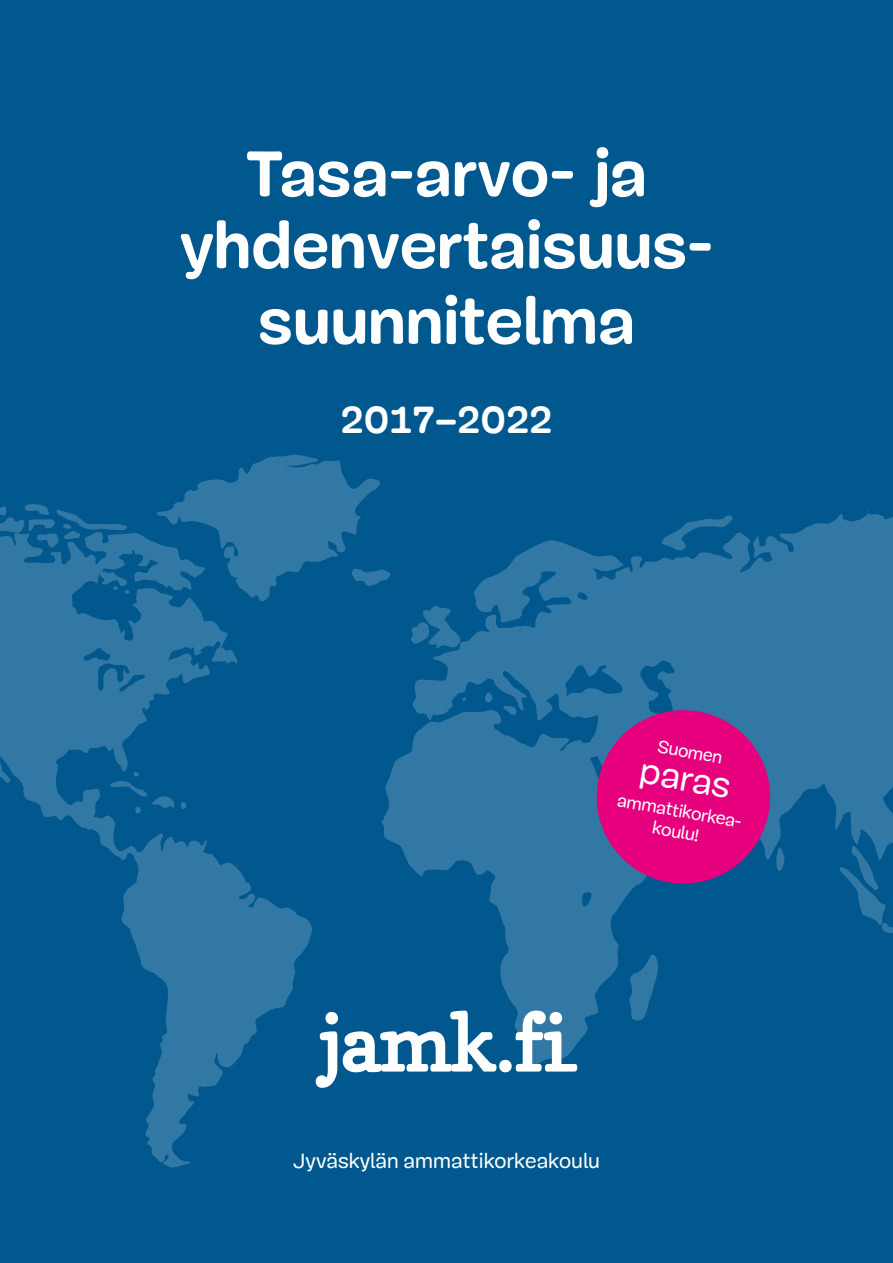
<style>
.page{position:relative;width:893px;height:1263px;background:#00588e}
.page>*{position:absolute;margin:0;border:0;box-sizing:border-box;transform-origin:0 0}
.t1{font:700 66px/73.8px "Mija";letter-spacing:.01em;color:#fff;text-align:center}
.t2{font:700 39px "Mija";letter-spacing:.01em;color:#fff}
.t3{font:36px "Mija";color:#fff}
.t4{font:21px "Mija";color:#fff}
.t5{font:18px/21px "Mija";color:#fff;text-align:center}
</style>
<div class="page">
<svg style="left:0;top:533px;width:312px;height:634px"></svg>
<svg style="left:112px;top:585px;width:18px;height:10px"></svg>
<svg style="left:0;top:504px;width:128px;height:45px"></svg>
<svg style="left:154px;top:454px;width:237px;height:147px"></svg>
<svg style="left:110px;top:772px;width:78px;height:43px"></svg>
<svg style="left:381px;top:751px;width:259px;height:293px"></svg>
<svg style="left:628px;top:953px;width:30px;height:67px"></svg>
<svg style="left:412px;top:511px;width:481px;height:351px;fill:#3278a4"></svg>
<svg style="left:660px;top:514px;width:74px;height:37px"></svg>
<svg style="left:836px;top:845px;width:57px;height:88px"></svg>
<svg style="left:316px;top:1010px;width:261px;height:78px"></svg>
<svg style="left:586px;top:699px;width:200px;height:196px;background:#982c89"></svg>
<p class="t1" style="left:180px;top:138px;width:534px">Tasa-arvo- ja yhdenvertaisuus&shy;suunnitelma</p>
<p class="t2" style="left:341px;top:399px;width:213px">2017–2022</p>
<p class="t5" style="left:660px;top:736px;width:67px;rotate:10deg">Suomen</p>
<p class="t3" style="left:644px;top:750px;width:93px;rotate:10deg">paras</p>
<p class="t5" style="left:619px;top:790px;width:130px;rotate:10deg">ammattikorkea&shy;koulu!</p>
<p class="t4" style="left:293px;top:1149px;width:309px">Jyväskylän ammattikorkeakoulu</p>
</div>
